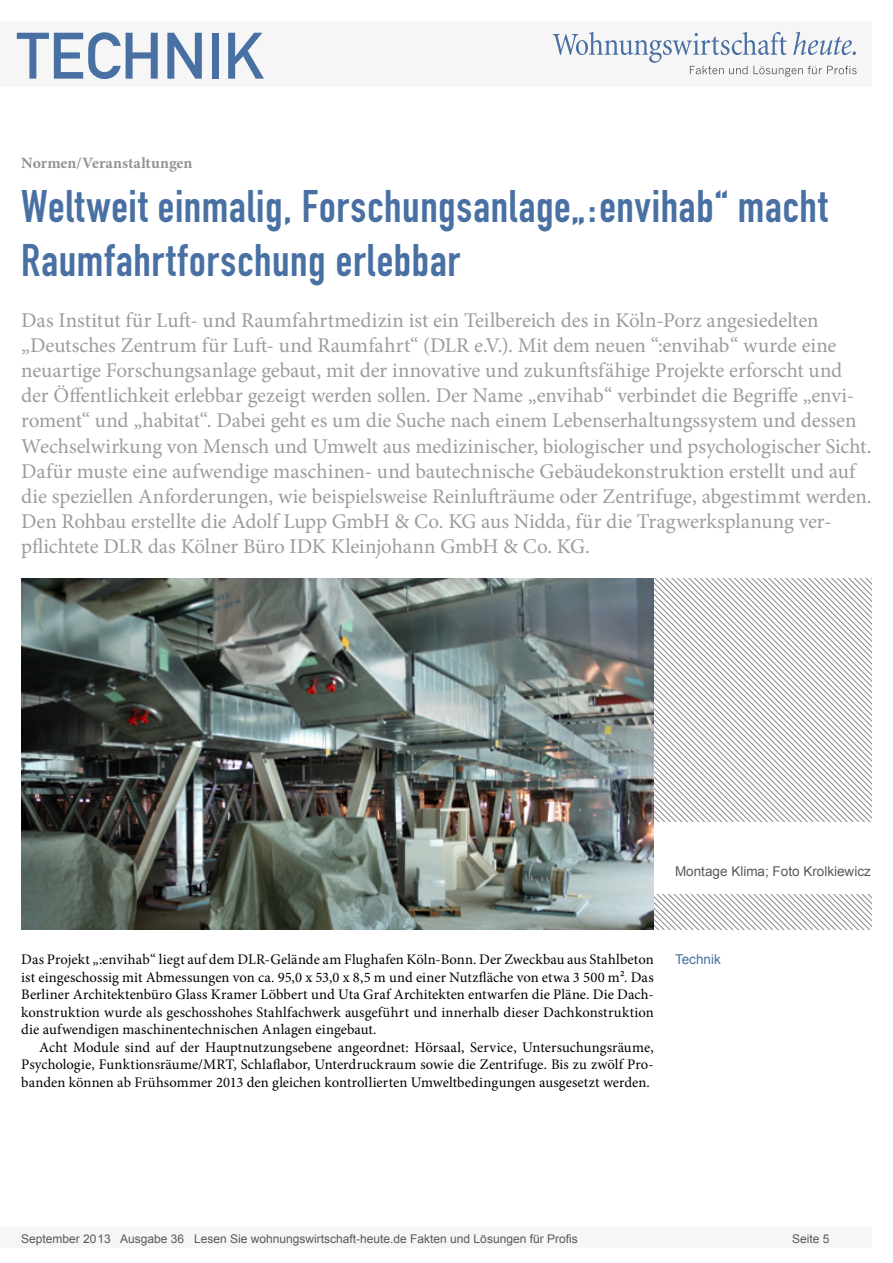
<style>
.page{position:relative;width:893px;height:1263px;background:#fff}
.page>*{position:absolute;margin:0;border:0;box-sizing:border-box;transform-origin:0 0}
.t1{font:64.5px "DIN Mittelschrift";color:#4970a3}
.Überschrift_Groß{font:45px/54px "DIN Engschrift";letter-spacing:.015em;color:#4970a3}
.Anlesetext{font:21px/25.2px "Minion Pro";letter-spacing:-.005em;color:#9c9c9c}
.Kategorie{font:700 15.75px "Minion Pro";color:#939393}
.Fließtext_erste_Zeil{font:14.7px/17.5px "Minion Pro";letter-spacing:.005em;color:#000;text-align:justify}
.Fliesstext{font:14.7px/17.5px "Minion Pro";letter-spacing:.005em;color:#000;text-align:justify}
.Bildunterschrift{font:13.5px "Arial";color:#595959}
.Info{font:13.5px "Arial";color:#4970a3}
.t2{font:12px "Arial";color:#595959}
</style>
<div class="page">
<div style="left:0;top:1227px;width:872px;height:20px;background:#f6f6f6"></div>
<div style="left:0;top:21px;width:872px;height:66px;background:#f6f6f6"></div>
<svg style="left:553px;top:32px;width:304px;height:45px"></svg>
<svg style="left:654px;top:578px;width:218px;height:95px"></svg>
<svg style="left:654px;top:673px;width:218px;height:256px"></svg>
<div style="left:654px;top:822px;width:237px;height:72px;background:#fff"></div>
<img style="left:21px;top:578px;width:633px;height:351px">
<h1 class="t1" style="left:17px;top:18px;width:249px">TECHNIK</h1>
<p class="Kategorie" style="left:21px;top:152px;width:173px">Normen/Veranstaltungen</p>
<p class="Überschrift_Groß" style="left:21px;top:180px;width:808px">Weltweit einmalig, Forschungsanlage„:envihab“ macht<br>Raumfahrtforschung erlebbar</p>
<p class="Anlesetext" style="left:21px;top:307px;width:852px">Das Institut für Luft- und Raumfahrtmedizin ist ein Teilbereich des in Köln-Porz angesiedelten „Deutsches Zentrum für Luft- und Raumfahrt“ (DLR e.V.). Mit dem neuen “:envihab“ wurde eine neuartige Forschungsanlage gebaut, mit der innovative und zukunftsfähige Projekte erforscht und der Öffentlichkeit erlebbar gezeigt werden sollen. Der Name „envihab“ verbindet die Begriffe „envi&shy;roment“ und „habitat“. Dabei geht es um die Suche nach einem Lebenserhaltungssystem und dessen Wechselwirkung von Mensch und Umwelt aus medizinischer, biologischer und psychologischer Sicht.<br>Dafür muste eine aufwendige maschinen- und bautechnische Gebäudekonstruktion erstellt und auf die speziellen Anforderungen, wie beispielsweise Reinlufträume oder Zentrifuge, abgestimmt werden.<br>Den Rohbau erstellte die Adolf Lupp GmbH &amp; Co. KG aus Nidda, für die Tragwerksplanung ver&shy;pflichtete DLR das Kölner Büro IDK Kleinjohann GmbH &amp; Co. KG.</p>
<p class="Bildunterschrift" style="left:675px;top:863px;width:197px">Montage Klima; Foto Krolkiewicz</p>
<p class="Fließtext_erste_Zeil" style="left:21px;top:951px;width:634px">Das Projekt „:envihab“ liegt auf dem DLR-Gelände am Flughafen Köln-Bonn. Der Zweckbau aus Stahlbeton</p>
<p class="Info" style="left:675px;top:950px;width:47px">Technik</p>
<p class="Fließtext_erste_Zeil" style="left:21px;top:968px;width:634px">ist eingeschossig mit Abmessungen von ca. 95,0 x 53,0 x 8,5 m und einer Nutzfläche von etwa 3 500 m². Das Berliner Architektenbüro Glass Kramer Löbbert und Uta Graf Architekten entwarfen die Pläne. Die Dach&shy;konstruktion wurde als geschosshohes Stahlfachwerk ausgeführt und innerhalb dieser Dachkonstruktion die aufwendigen maschinentechnischen Anlagen eingebaut.</p>
<p class="Fliesstext" style="left:21px;top:1038px;width:634px;text-indent:18px">Acht Module sind auf der Hauptnutzungsebene angeordnet: Hörsaal, Service, Untersuchungsräume, Psychologie, Funktionsräume/MRT, Schlaflabor, Unterdruckraum sowie die Zentrifuge. Bis zu zwölf Pro&shy;banden können ab Frühsommer 2013 den gleichen kontrollierten Umweltbedingungen ausgesetzt werden.</p>
<p class="t2" style="left:21px;top:1230px;width:558px">September 2013 Ausgabe 36 Lesen Sie wohnungswirtschaft-heute.de Fakten und Lösungen für Profis</p>
<p class="t2" style="left:792px;top:1231px;width:39px">Seite 5</p>
</div>
